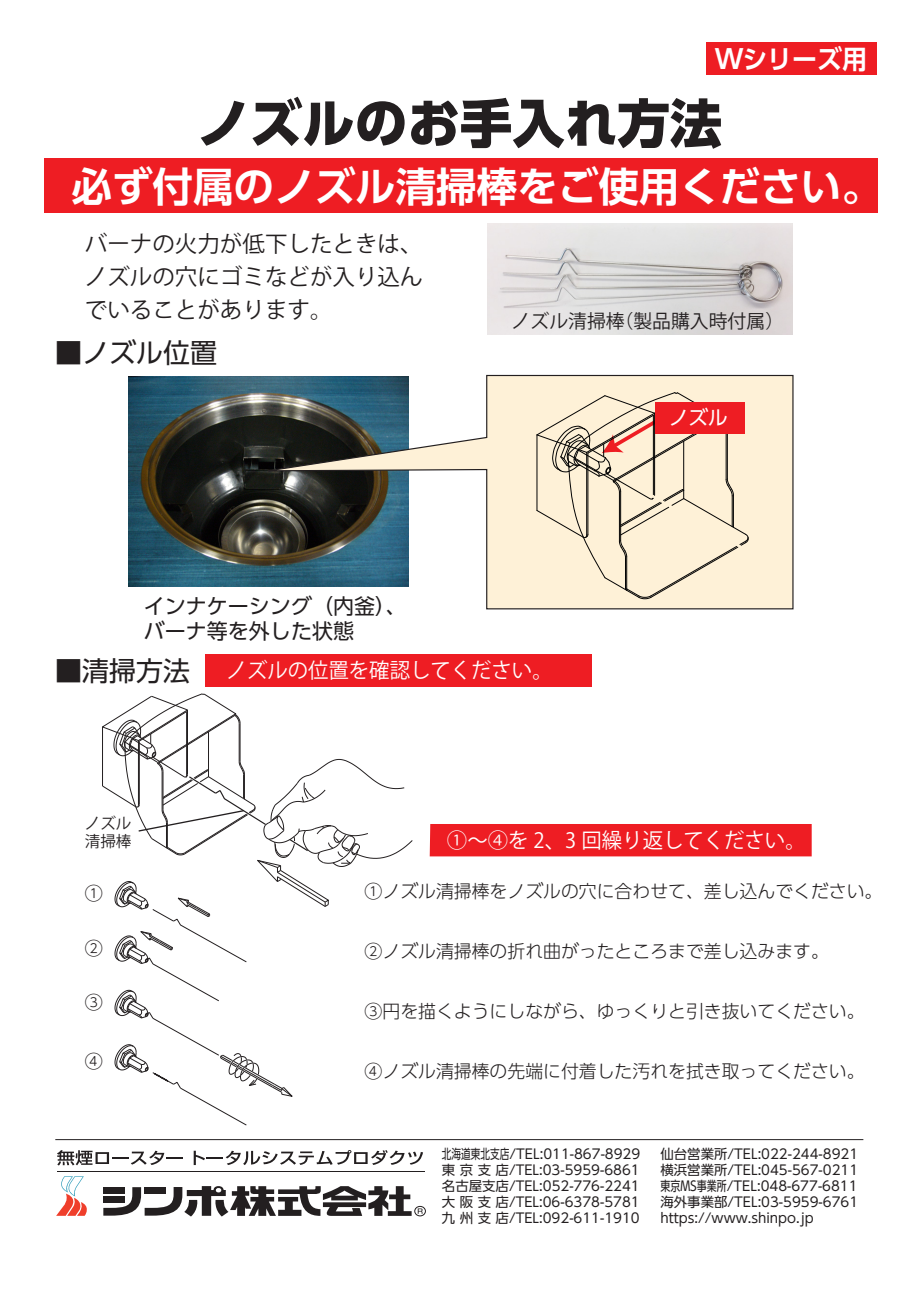
<style>
.page{position:relative;width:919px;height:1289px;background:#fff}
.page>*{position:absolute;margin:0;border:0;box-sizing:border-box;transform-origin:0 0}
.t1{font:800 52.5px "UD Shin Go Pro";color:#231f20}
.t2{font:700 40.5px "UD Shin Go Pro De";color:#fff}
.t3{font:27px "UD Shin Go Pro";color:#231f20}
.t4{font:700 26.25px "UD Shin Go Pro De";color:#fff;scale:.95 1}
.t5{font:22.5px/33px "Koz Go Pro";color:#231f20;text-align:justify}
.t6{font:21px "Koz Go Pro";color:#fff}
.t7{font:21px/25.5px "UD Shin Go Pro";color:#231f20}
.t8{font:19.65px "UD Shin Go Pro";color:#fff}
.t9{font:18.9px "Koz Go Pro";color:#231f20}
.t10{font:300 18px "UD Shin Go Pro";color:#231f20}
.t11{font:15.45px/17.9px "Koz Go Pro";color:#231f20}
.t12{font:13.35px/16px "UD Shin Go Pro";color:#231f20;text-align:justify}
.t13{font:13.35px/16px "UD Shin Go Pro";color:#231f20;text-align:justify;scale:.72 1}
.s1{font-family:"UD Shin Go C Oeiz Pr 6"}
</style>
<div class="page">
<div style="left:706px;top:43px;width:170px;height:32px;background:#ee1d23"></div>
<div style="left:205px;top:654px;width:386px;height:33px;background:#ee1d23"></div>
<div style="left:44px;top:158px;width:833px;height:54px;background:#ee1d23"></div>
<img style="left:128px;top:376px;width:124px;height:210px">
<svg style="left:252px;top:374px;width:542px;height:236px"></svg>
<img style="left:487px;top:224px;width:305px;height:110px">
<svg style="left:536px;top:392px;width:212px;height:207px;background:#ebddc6"></svg>
<div style="left:429px;top:824px;width:382px;height:32px;background:#ee1d23"></div>
<div style="left:655px;top:402px;width:89px;height:31px;background:#ee1d23"></div>
<svg style="left:102px;top:693px;width:311px;height:433px"></svg>
<hr style="left:57px;top:1170px;width:367px;height:1px;background:#231f20">
<svg style="left:57px;top:1150px;width:126px;height:15px"></svg>
<svg style="left:194px;top:1150px;width:229px;height:15px"></svg>
<hr style="left:55px;top:1139px;width:808px;height:1px;background:#231f20">
<svg style="left:57px;top:1176px;width:30px;height:39px"></svg>
<svg style="left:103px;top:1186px;width:308px;height:30px"></svg>
<div style="left:414px;top:1205px;width:12px;height:11px;border:1px solid #231f20;border-radius:50%"></div>
<svg style="left:417px;top:1208px;width:5px;height:5px"></svg>
<h3 class="t4" style="left:714px;top:38px;width:162px">Wシリーズ用</h3>
<h1 class="t1" style="left:197px;top:80px;width:527px">ノズルのお手入れ方法</h1>
<h2 class="t2" style="left:71px;top:154px;width:812px">必ず付属のノズル清掃棒をご使用ください。</h2>
<p class="t5" style="left:85px;top:228px;width:339px">バーナの火力が低下したときは、ノズルの穴にゴミなどが入り込んでいることがあります。</p>
<h3 class="t3" style="left:55px;top:331px;width:164px">■ノズル位置</h3>
<p class="t7" style="left:144px;top:592px;width:264px">インナケーシング（内釜）、バーナ等を外した状態</p>
<p class="t9" style="left:511px;top:309px;width:274px">ノズル清掃棒（製品購入時付属）</p>
<p class="t8" style="left:668px;top:402px;width:61px">ノズル</p>
<h3 class="t3" style="left:55px;top:649px;width:136px">■清掃方法</h3>
<p class="t6" style="left:226px;top:657px;width:327px">ノズルの位置を確認してください。</p>
<p class="t11" style="left:85px;top:814px;width:48px">ノズル清掃棒</p>
<p class="t10" style="left:85px;top:879px;width:19px">①</p>
<p class="t10" style="left:85px;top:933px;width:19px">②</p>
<p class="t10" style="left:85px;top:987px;width:19px">③</p>
<p class="t10" style="left:85px;top:1047px;width:19px">④</p>
<p class="t6" style="left:447px;top:826px;width:360px">①～④を 2、3 回繰り返してください。</p>
<p class="t10" style="left:364px;top:877px;width:519px">①ノズル清掃棒をノズルの穴に合わせて、差し込んでください。</p>
<p class="t10" style="left:364px;top:937px;width:466px">②ノズル清掃棒の折れ曲がったところまで差し込みます。</p>
<p class="t10" style="left:364px;top:997px;width:501px">③円を描くようにしながら、ゆっくりと引き抜いてください。</p>
<p class="t10" style="left:364px;top:1057px;width:501px">④ノズル清掃棒の先端に付着した汚れを拭き取ってください。</p>
<p class="t13" style="left:442px;top:1145px;width:277px">北海道東北支店/TEL:011-867-8929東京支店/TEL:03-5959-6861名古屋支店/TEL:052-776-2241大阪支店/TEL:06-6378-5781九州支店/TEL:092-611-1910</p>
<p class="t12" style="left:660px;top:1145px;width:199px">仙台営業所/TEL:022-244-8921横浜営業所/TEL:045-567-0211<span class="s1">東京MS事業所</span>/TEL:048-677-6811海外事業部/TEL:03-5959-6761 https://www.shinpo.jp</p>
</div>
